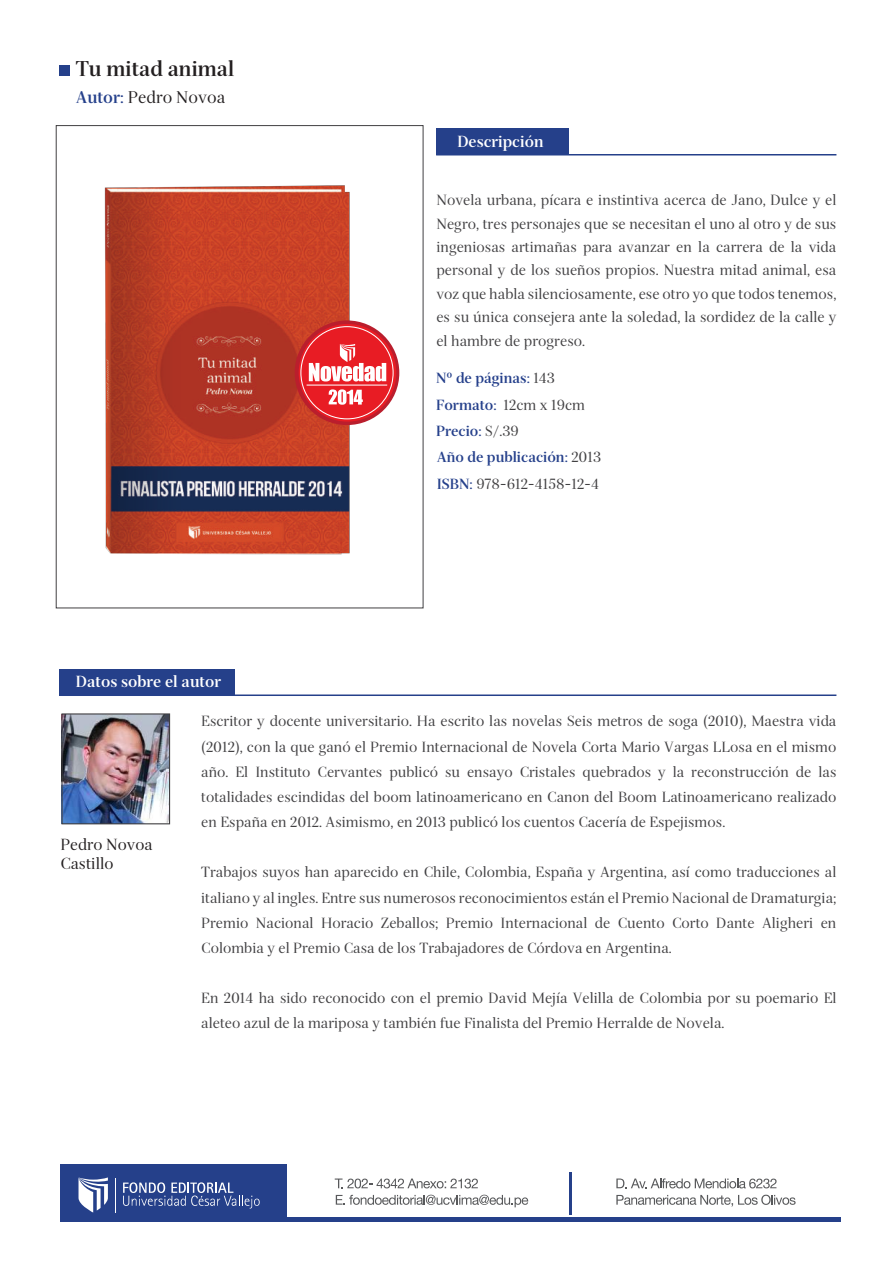
<style>
.page{position:relative;width:893px;height:1263px;background:#fff}
.page>*{position:absolute;margin:0;border:0;box-sizing:border-box;transform-origin:0 0}
.t1{font:700 21px "Serif 72 Beta";color:#231f20}
.t2{font:16.65px "Serif 72 Beta";color:#231f20}
.t3{font:700 15.75px "Serif 72 Beta";color:#fff}
.t4{font:15.75px/18.9px "Serif 72 Beta";color:#231f20}
.t5{font:14.4px/25.2px "Serif 72 Beta";color:#414042;text-align:justify}
.t6{font:700 14.4px/26.4px "Serif 72 Beta";color:#25408b}
.s1{font-weight:700;color:#25408b}
.s2{font-weight:400;color:#414042}
</style>
<div class="page">
<div style="left:59px;top:65px;width:11px;height:11px;background:#25408a"></div>
<div style="left:436px;top:128px;width:132px;height:27px;background:#25408a"></div>
<hr style="left:436px;top:154px;width:400px;height:1px;background:#25408a">
<div style="left:59px;top:669px;width:176px;height:26px;background:#25408a"></div>
<hr style="left:61px;top:694px;width:775px;height:2px;background:#25408a">
<img style="left:63px;top:715px;width:105px;height:107px">
<div style="left:61px;top:713px;width:109px;height:111px;border:1px solid #414042"></div>
<hr style="left:570px;top:1172px;width:2px;height:43px;background:#25408a">
<svg style="left:335px;top:1178px;width:143px;height:10px"></svg>
<svg style="left:336px;top:1195px;width:192px;height:12px"></svg>
<svg style="left:616px;top:1178px;width:161px;height:10px"></svg>
<svg style="left:616px;top:1195px;width:180px;height:12px"></svg>
<div style="left:60px;top:1164px;width:227px;height:58px;background:#25408a"></div>
<svg style="left:79px;top:1177px;width:29px;height:35px"></svg>
<hr style="left:115px;top:1178px;width:1px;height:34px;background:#fff">
<svg style="left:123px;top:1182px;width:137px;height:26px"></svg>
<hr style="left:287px;top:1218px;width:553px;height:4px;background:#25408a">
<img style="left:104px;top:185px;width:253px;height:370px">
<div style="left:295px;top:320px;width:104px;height:105px;background:#ba1e2d;border-radius:50%"></div>
<svg style="left:299px;top:324px;width:97px;height:98px;background:#e85a5e"></svg>
<hr style="left:307px;top:385px;width:80px;height:1px;background:#fff">
<h1 class="t1" style="left:76px;top:55px;width:160px">Tu mitad animal</h1>
<p class="t2" style="left:76px;top:87px;width:151px"><span class="s1">Autor:</span> Pedro Novoa</p>
<p class="t3" style="left:76px;top:672px;width:147px">Datos sobre el autor</p>
<p class="t3" style="left:457px;top:132px;width:88px">Descripción</p>
<p class="t5" style="left:436px;top:188px;width:401px;line-height:23.4px">Novela urbana, pícara e instintiva acerca de Jano, Dulce y el Negro, tres personajes que se necesitan el uno al otro y de sus ingeniosas artimañas para avanzar en la carrera de la vida personal y de los sueños propios. Nuestra mitad animal, esa voz que habla silenciosamente, ese otro yo que todos tenemos, es su única consejera ante la soledad, la sordidez de la calle y el hambre de progreso.</p>
<p class="t6" style="left:436px;top:365px;width:120px">Nº de páginas: <span class="s2">143</span></p>
<p class="t5" style="left:436px;top:392px;width:150px"><span class="s1">Formato:</span> 12cm x 19cm</p>
<p class="t6" style="left:436px;top:418px;width:84px">Precio: <span class="s2">S/.39</span></p>
<p class="t6" style="left:437px;top:444px;width:166px">Año de publicación: <span class="s2">2013<br></span>ISBN: <span class="s2">978-612-4158-12-4</span></p>
<p class="t4" style="left:61px;top:835px;width:94px">Pedro Novoa<br>Castillo</p>
<p class="t5" style="left:201px;top:709px;width:637px">Escritor y docente universitario. Ha escrito las novelas Seis metros de soga (2010), Maestra vida (2012), con la que ganó el Premio Internacional de Novela Corta Mario Vargas LLosa en el mismo año. El Instituto Cervantes publicó su ensayo Cristales quebrados y la reconstrucción de las totalidades escindidas del boom latinoamericano en Canon del Boom Latinoamericano realizado en España en 2012. Asimismo, en 2013 publicó los cuentos Cacería de Espejismos.</p>
<p class="t5" style="left:201px;top:860px;width:637px">Trabajos suyos han aparecido en Chile, Colombia, España y Argentina, así como traducciones al italiano y al ingles. Entre sus numerosos reconocimientos están el Premio Nacional de Dramaturgia; Premio Nacional Horacio Zeballos; Premio Internacional de Cuento Corto Dante Aligheri en Colombia y el Premio Casa de los Trabajadores de Córdova en Argentina.</p>
<p class="t5" style="left:201px;top:985px;width:637px">En 2014 ha sido reconocido con el premio David Mejía Velilla de Colombia por su poemario El aleteo azul de la mariposa y también fue Finalista del Premio Herralde de Novela.</p>
</div>
